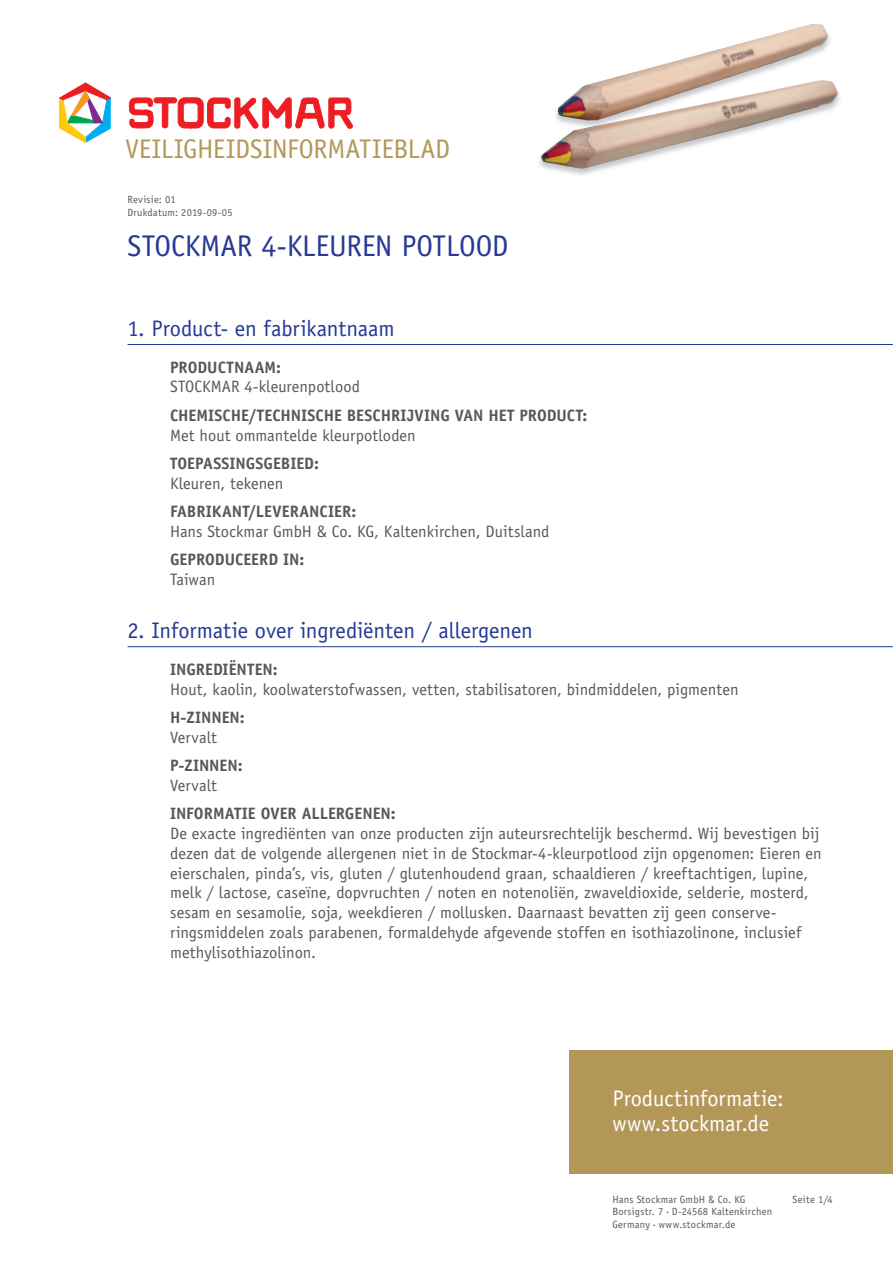
<style>
.page{position:relative;width:893px;height:1263px;background:#fff}
.page>*{position:absolute;margin:0;border:0;box-sizing:border-box;transform-origin:0 0}
.t1{font:30px "Officina Sans LT";letter-spacing:-.005em;color:#263996}
.t2{font:27px "Officina Sans LT";letter-spacing:-.01em;color:#b39758}
.t3{font:22.5px "Officina Sans LT";letter-spacing:-.005em;color:#263996}
.t4{font:22.5px/25.5px "Officina Sans LT";color:#fff}
.t5{font:16.5px/19.8px "Officina Sans LT";color:#57585a}
.t6{font:700 16.5px "Officina Sans LT";color:#57585a}
.t7{font:10.5px/12.6px "Officina Sans LT";letter-spacing:.02em;color:#57585a}
.s1{font-size:4.5px}
</style>
<div class="page">
<svg style="left:129px;top:97px;width:223px;height:32px"></svg>
<svg style="left:60px;top:83px;width:50px;height:60px"></svg>
<div style="left:570px;top:1050px;width:323px;height:124px;background:#b39758"></div>
<img style="left:539px;top:23px;width:301px;height:152px">
<img style="left:558px;top:24px;width:253px;height:89px">
<hr style="left:128px;top:344px;width:765px;height:1px;background:#263996">
<hr style="left:128px;top:646px;width:765px;height:1px;background:#263996">
<h2 class="t2" style="left:125px;top:134px;width:326px">VEILIGHEIDSINFORMATIEBLAD</h2>
<p class="t7" style="left:128px;top:194px;width:107px">Revisie: 01<br>Drukdatum: 2019-09-05</p>
<h1 class="t1" style="left:128px;top:229px;width:383px">STOCKMAR 4-KLEUREN POTLOOD</h1>
<h3 class="t3" style="left:128px;top:315px;width:269px">1. Product- en fabrikantnaam</h3>
<p class="t6" style="left:170px;top:357px;width:112px">PRODUCTNAAM:</p>
<p class="t5" style="left:170px;top:377px;width:191px">STOCKMAR 4-kleurenpotlood</p>
<p class="t6" style="left:170px;top:405px;width:419px">CHEMISCHE/TECHNISCHE BESCHRIJVING VAN HET PRODUCT:</p>
<p class="t5" style="left:170px;top:425px;width:247px">Met hout ommantelde kleurpotloden</p>
<p class="t6" style="left:170px;top:453px;width:150px">TOEPASSINGSGEBIED:</p>
<p class="t5" style="left:170px;top:473px;width:115px">Kleuren, tekenen</p>
<p class="t6" style="left:170px;top:501px;width:188px">FABRIKANT/LEVERANCIER:</p>
<p class="t5" style="left:170px;top:521px;width:381px">Hans Stockmar GmbH &amp; Co. KG, Kaltenkirchen, Duitsland</p>
<p class="t6" style="left:170px;top:549px;width:136px">GEPRODUCEERD IN:</p>
<p class="t5" style="left:170px;top:569px;width:47px">Taiwan</p>
<h3 class="t3" style="left:128px;top:617px;width:407px">2. Informatie over ingrediënten / allergenen</h3>
<p class="t6" style="left:170px;top:659px;width:109px">INGREDIËNTEN:</p>
<p class="t5" style="left:170px;top:679px;width:570px">Hout, kaolin, koolwaterstofwassen, vetten, stabilisatoren, bindmiddelen, pigmenten</p>
<p class="t6" style="left:170px;top:707px;width:76px">H-ZINNEN:</p>
<p class="t5" style="left:170px;top:727px;width:48px">Vervalt</p>
<p class="t6" style="left:170px;top:755px;width:74px">P-ZINNEN:</p>
<p class="t5" style="left:170px;top:775px;width:48px">Vervalt</p>
<p class="t6" style="left:170px;top:803px;width:227px">INFORMATIE OVER ALLERGENEN:</p>
<p class="t5" style="left:170px;top:823px;width:653px">De exacte ingrediënten van onze producten zijn auteursrechtelijk beschermd. Wij bevestigen bij dezen dat de volgende allergenen niet in de Stockmar-4-kleurpotlood zijn opgenomen: Eieren en eierschalen, pinda’s, vis, gluten / glutenhoudend graan, schaaldieren / kreeftachtigen, lupine, melk / lactose, caseïne, dopvruchten / noten en notenoliën, zwaveldioxide, selderie, mosterd, sesam en sesamolie, soja, weekdieren / mollusken. Daarnaast bevatten zij geen conserve&shy;ringsmiddelen zoals parabenen, formaldehyde afgevende stoffen en isothiazolinone, inclusief methylisothiazolinon.</p>
<h3 class="t4" style="left:612px;top:1085px;width:173px">Productinformatie: www.stockmar.de</h3>
<p class="t7" style="left:612px;top:1193px;width:161px">Hans Stockmar GmbH &amp; Co. KG<br>Borsigstr. 7 <span class="s1">•</span> D-24568 Kaltenkirchen<br>Germany <span class="s1">•</span> www.stockmar.de</p>
<p class="t7" style="left:793px;top:1193px;width:42px">Seite 1/4</p>
</div>
